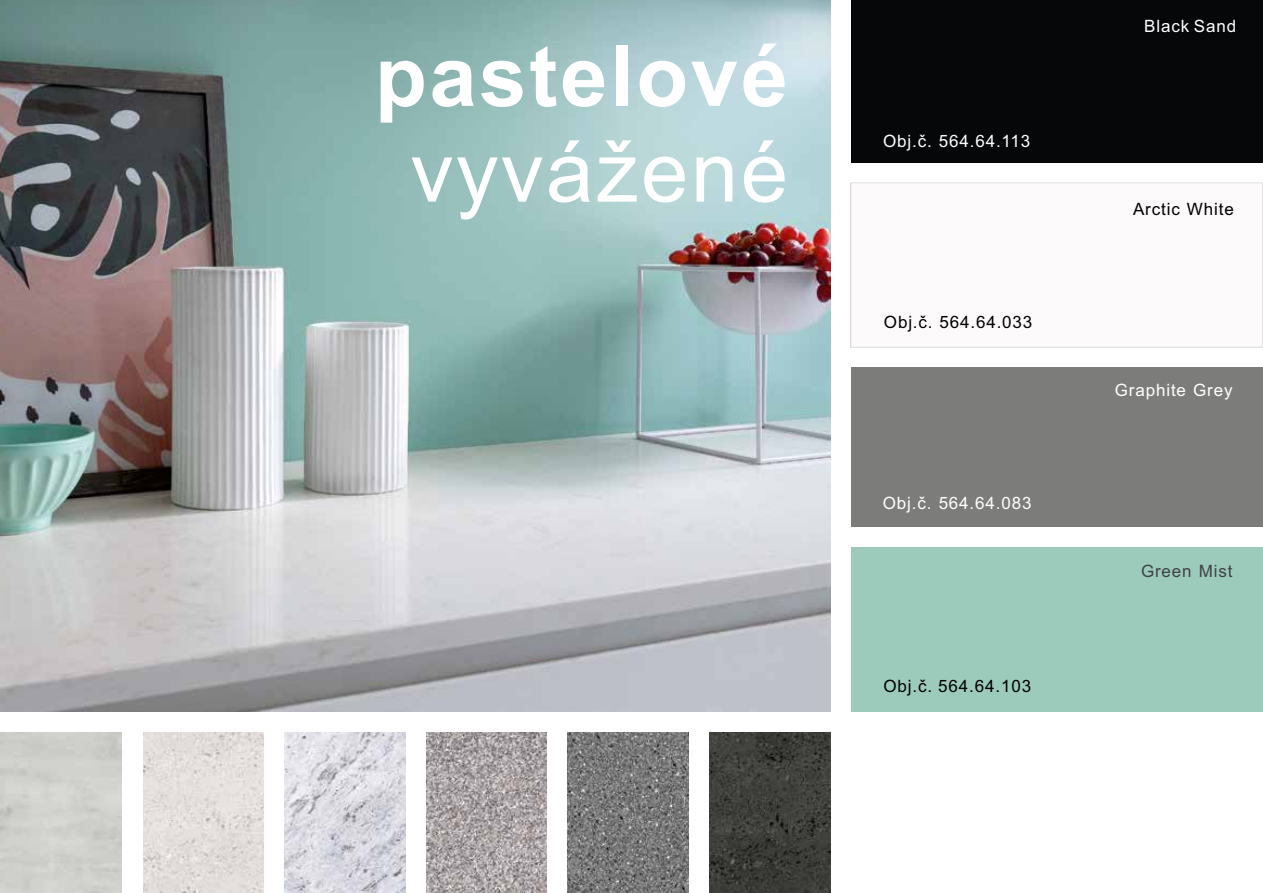
<style>
.page{position:relative;width:1263px;height:893px;background:#fff}
.page>*{position:absolute;margin:0;border:0;box-sizing:border-box;transform-origin:0 0}
.t1{font:700 85.2px "Arial";letter-spacing:.03em;color:#fff}
.t2{font:85.2px "Arial";letter-spacing:.03em;color:#fff}
.t3{font:17.1px "Arial";letter-spacing:.05em;color:#fff}
.t4{font:17.1px "Arial";letter-spacing:.05em;color:#000}
.t5{font:17.1px "Arial";letter-spacing:.05em;color:#414248}
</style>
<div class="page">
<div style="left:849px;top:540px;width:414px;height:172px;background:#9ccbbb"></div>
<div style="left:846px;top:358px;width:417px;height:173px;background:#7c7c7a"></div>
<div style="left:851px;top:0;width:412px;height:163px;background:#060709"></div>
<img style="left:426px;top:732px;width:121px;height:161px">
<img style="left:284px;top:732px;width:122px;height:161px">
<img style="left:143px;top:732px;width:121px;height:161px">
<img style="left:567px;top:732px;width:122px;height:161px">
<img style="left:709px;top:732px;width:122px;height:161px">
<img style="left:0;top:0;width:831px;height:712px">
<div style="left:831px;top:0;width:20px;height:893px;background:#fff"></div>
<div style="left:838px;top:347px;width:425px;height:20px;background:#fff"></div>
<div style="left:851px;top:527px;width:412px;height:20px;background:#fff"></div>
<div style="left:851px;top:183px;width:412px;height:164px;background:#fcfafb"></div>
<h1 class="t1" style="left:375px;top:16px;width:415px">pastelové</h1>
<h1 class="t2" style="left:411px;top:113px;width:379px">vyvážené</h1>
<p class="t3" style="left:883px;top:129px;width:149px">Obj.č. 564.64.113</p>
<p class="t4" style="left:884px;top:310px;width:150px">Obj.č. 564.64.033</p>
<p class="t3" style="left:883px;top:491px;width:150px">Obj.č. 564.64.083</p>
<p class="t4" style="left:883px;top:674px;width:149px">Obj.č. 564.64.103</p>
<p class="t3" style="left:1144px;top:14px;width:94px">Black Sand</p>
<p class="t4" style="left:1133px;top:197px;width:102px">Arctic White</p>
<p class="t3" style="left:1115px;top:378px;width:119px">Graphite Grey</p>
<p class="t5" style="left:1141px;top:559px;width:93px">Green Mist</p>
</div>
